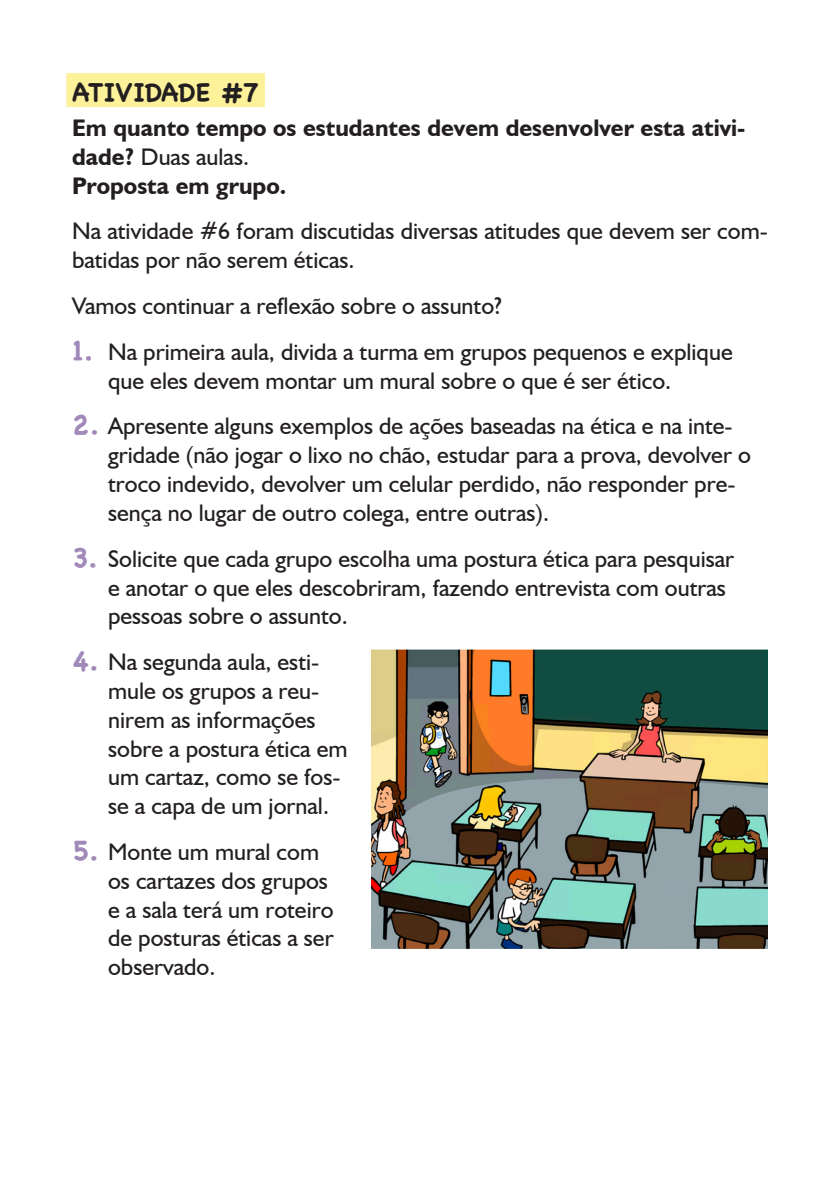
<style>
.page{position:relative;width:840px;height:1191px;background:#fff}
.page>*{position:absolute;margin:0;border:0;box-sizing:border-box;transform-origin:0 0}
.atividade{font:700 26px "Chalkboard";color:#231f20}
.TEXTO{font:24px/28.8px "Humanist 521 BT";color:#231f20}
.t1{font:700 24px/28.8px "Humanist 521 BT";color:#231f20}
.s1{font-weight:400}
.s2{font-family:"Chalkboard";font-weight:700;font-size:28px;color:#a189ba}
</style>
<div class="page">
<div style="left:66px;top:73px;width:199px;height:34px;background:#fdf19a"></div>
<img style="left:371px;top:649px;width:396px;height:299px">
<p class="atividade" style="left:72px;top:77px;width:188px">ATIVIDADE #7</p>
<p class="t1" style="left:72px;top:113px;width:674px">Em quanto tempo os estudantes devem desenvolver esta ativi&shy;dade? <span class="s1">Duas aulas.</span></p>
<p class="t1" style="left:72px;top:170px;width:215px">Proposta em grupo.</p>
<p class="TEXTO" style="left:72px;top:216px;width:697px">Na atividade #6 foram discutidas diversas atitudes que devem ser com&shy;batidas por não serem éticas.</p>
<p class="TEXTO" style="left:72px;top:291px;width:431px">Vamos continuar a reflexão sobre o assunto?</p>
<p class="TEXTO" style="left:108px;top:337px;width:625px;text-indent:-36px"><span class="s2">1.</span> Na primeira aula, divida a turma em grupos pequenos e explique que eles devem montar um mural sobre o que é ser ético.</p>
<p class="TEXTO" style="left:108px;top:411px;width:644px;text-indent:-36px"><span class="s2">2.</span> Apresente alguns exemplos de ações baseadas na ética e na inte&shy;gridade (não jogar o lixo no chão, estudar para a prova, devolver o troco indevido, devolver um celular perdido, não responder pre&shy;sença no lugar de outro colega, entre outras).</p>
<p class="TEXTO" style="left:108px;top:543px;width:627px;text-indent:-36px"><span class="s2">3.</span> Solicite que cada grupo escolha uma postura ética para pesquisar e anotar o que eles descobriram, fazendo entrevista com outras pessoas sobre o assunto.</p>
<p class="TEXTO" style="left:108px;top:647px;width:241px;text-indent:-36px"><span class="s2">4.</span> Na segunda aula, esti&shy;mule os grupos a reu&shy;nirem as informações sobre a postura ética em um cartaz, como se fos&shy;se a capa de um jornal.</p>
<p class="TEXTO" style="left:108px;top:837px;width:227px;text-indent:-36px"><span class="s2">5.</span> Monte um mural com os cartazes dos grupos e a sala terá um roteiro de posturas éticas a ser observado.</p>
</div>
